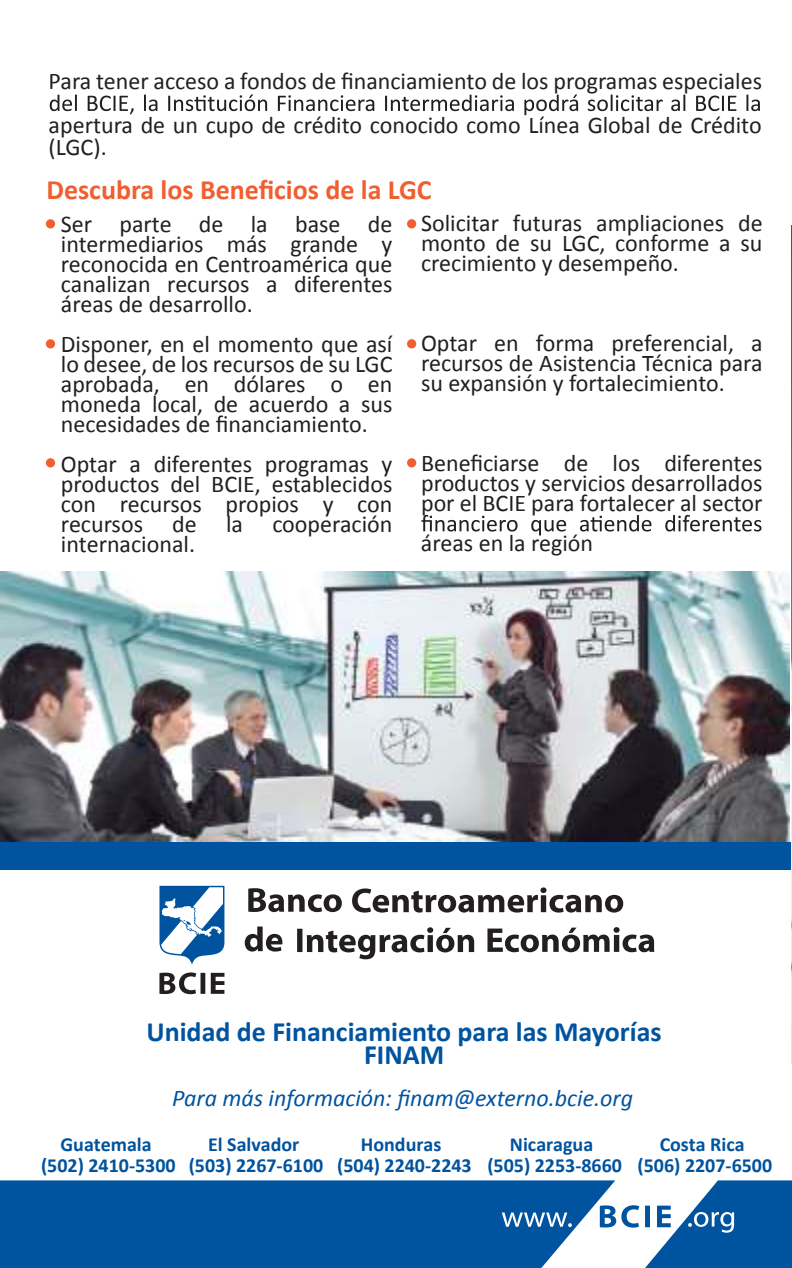
<style>
.page{position:relative;width:792px;height:1268px;background:#fff}
.page>*{position:absolute;margin:0;border:0;box-sizing:border-box;transform-origin:0 0}
.t1{font:700 28px/22.8px "Calibri";color:#00539f;text-align:center}
.t2{font:700 28px "Calibri";color:#f15e2f}
.t3{font:24px/20px "Calibri";color:#231f20;text-align:justify}
.t4{font:italic 24px "Calibri";color:#00539f}
.t5{font:700 20px/21.4px "Calibri";color:#00539f;text-align:center}
</style>
<div class="page">
<img style="left:791px;top:225px;width:1px;height:838px">
<img style="left:0;top:572px;width:790px;height:269px">
<svg style="left:50px;top:94px;width:710px;height:21px"></svg>
<div style="left:46px;top:219px;width:9px;height:9px;background:#f15e2f;border-radius:50%"></div>
<div style="left:46px;top:339px;width:9px;height:9px;background:#f15e2f;border-radius:50%"></div>
<div style="left:46px;top:458px;width:9px;height:9px;background:#f15e2f;border-radius:50%"></div>
<div style="left:407px;top:219px;width:9px;height:9px;background:#f15e2f;border-radius:50%"></div>
<div style="left:407px;top:339px;width:9px;height:9px;background:#f15e2f;border-radius:50%"></div>
<div style="left:407px;top:458px;width:9px;height:9px;background:#f15e2f;border-radius:50%"></div>
<svg style="left:421px;top:515px;width:341px;height:20px"></svg>
<svg style="left:0;top:1180px;width:792px;height:87px;fill:#00539f"></svg>
<svg style="left:502px;top:1212px;width:70px;height:14px"></svg>
<svg style="left:688px;top:1211px;width:46px;height:21px"></svg>
<svg style="left:159px;top:885px;width:65px;height:79px"></svg>
<svg style="left:159px;top:972px;width:65px;height:22px"></svg>
<svg style="left:245px;top:887px;width:409px;height:72px"></svg>
<div style="left:0;top:841px;width:791px;height:28px;background:#00539f"></div>
<p class="t3" style="left:49px;top:59px;width:715px;line-height:44px">Para tener acceso a fondos de financiamiento de los programas especiales apertura de un cupo de crédito conocido como Línea Global de Crédito</p>
<p class="t3" style="left:49px;top:137px;width:60px">(LGC).</p>
<p class="t2" style="left:46px;top:172px;width:387px">Descubra los Beneficios de la LGC</p>
<p class="t3" style="left:61px;top:214px;width:333px">Ser parte de la base de intermediarios más grande y reconocida en Centroamérica que canalizan recursos a diferentes áreas de desarrollo.</p>
<p class="t3" style="left:61px;top:334px;width:333px">Disponer, en el momento que así lo desee, de los recursos de su LGC aprobada, en dólares o en moneda local, de acuerdo a sus necesidades de financiamiento.</p>
<p class="t3" style="left:61px;top:454px;width:333px">Optar a diferentes programas y productos del BCIE, establecidos con recursos propios y con recursos de la cooperación internacional.</p>
<p class="t3" style="left:421px;top:213px;width:343px">Solicitar futuras ampliaciones de monto de su LGC, conforme a su crecimiento y desempeño.</p>
<p class="t3" style="left:421px;top:333px;width:343px">Optar en forma preferencial, a recursos de Asistencia Técnica para su expansión y fortalecimiento.</p>
<p class="t3" style="left:421px;top:453px;width:343px">Beneficiarse de los diferentes productos y servicios desarrollados por el BCIE para fortalecer al sector</p>
<p class="t3" style="left:421px;top:533px;width:174px">áreas en la región</p>
<p class="t1" style="left:146px;top:1020px;width:517px">Unidad de Financiamiento para las Mayorías<br>FINAM</p>
<p class="t4" style="left:172px;top:1081px;width:462px">Para más información: finam@externo.bcie.org</p>
<p class="t5" style="left:41px;top:1133px;width:136px">Guatemala (502) 2410-5300</p>
<p class="t5" style="left:189px;top:1133px;width:136px">El Salvador (503) 2267-6100</p>
<p class="t5" style="left:337px;top:1133px;width:136px">Honduras<br>(504) 2240-2243</p>
<p class="t5" style="left:487px;top:1133px;width:136px">Nicaragua<br>(505) 2253-8660</p>
<p class="t5" style="left:638px;top:1133px;width:136px">Costa Rica<br>(506) 2207-6500</p>
</div>
